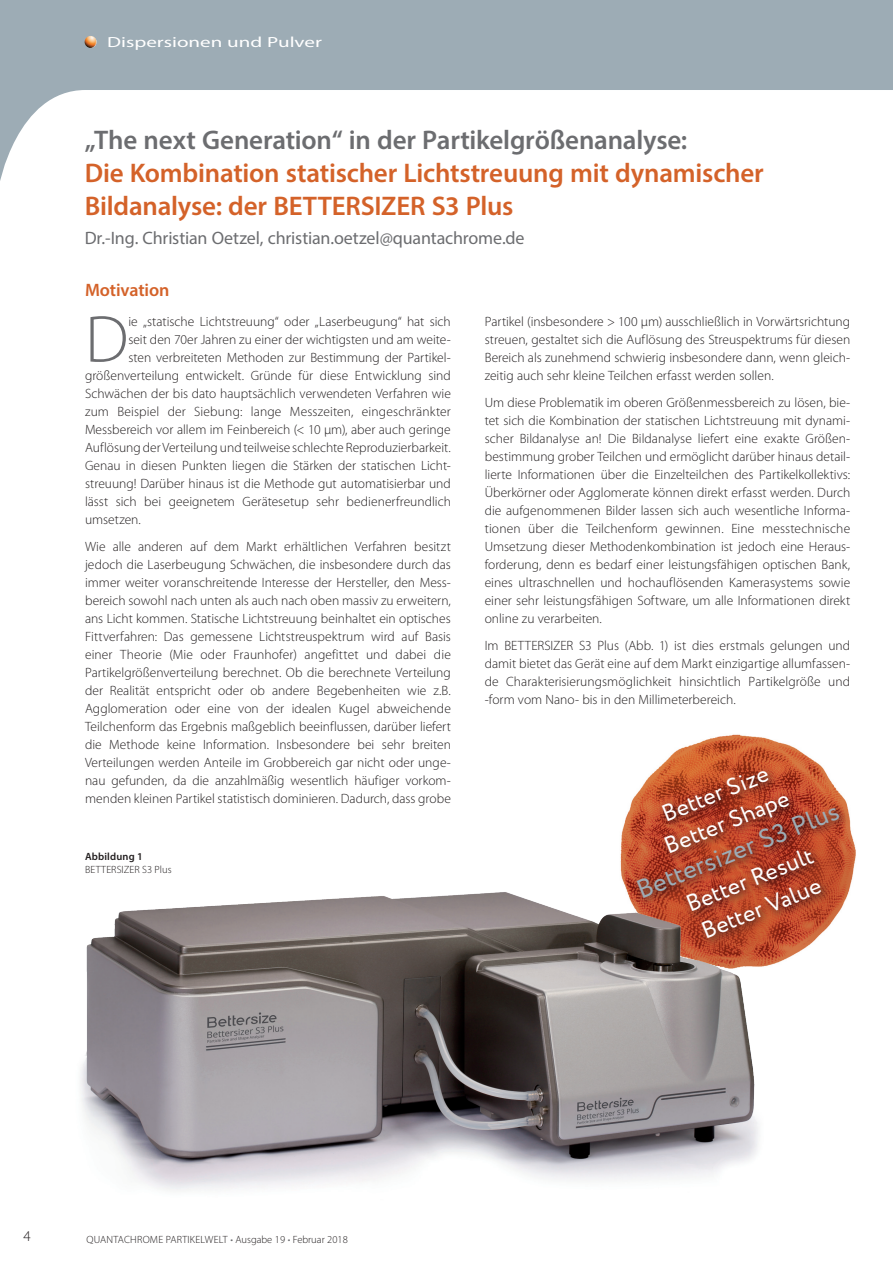
<style>
.page{position:relative;width:893px;height:1263px;background:#fff}
.page>*{position:absolute;margin:0;border:0;box-sizing:border-box;transform-origin:0 0}
.t1{font:300 66.9px "Myriad Pro";color:#6c6d70}
.t2{font:600 27px/33px "Myriad Pro";letter-spacing:-.01em;color:#d46229}
.t3{font:600 27px "Myriad Pro";letter-spacing:-.005em;color:#6c6d70}
.t4{font:26.1px "Circe";color:#9dacb5}
.t5{font:23.55px/30.9px "Circe";color:#fff;text-align:center}
.t6{font:18px "Myriad Pro";letter-spacing:-.01em;color:#6c6d70}
.t7{font:600 18px "Myriad Pro";letter-spacing:-.005em;color:#d46229}
.t8{font:300 15px "Myriad Pro";color:#231f20}
.t9{font:14.7px "Myriad Pro";color:#fff;scale:1.43 1}
.t10{font:300 13.5px/18px "Myriad Pro";letter-spacing:.005em;color:#231f20;text-align:justify}
.t11{font:300 10.5px "Myriad Pro";letter-spacing:.005em;color:#231f20}
.t12{font:600 10.5px "Myriad Pro";letter-spacing:.015em;color:#231f20}
.s1{color:#6c6d70}
</style>
<div class="page">
<svg style="left:0;top:0;width:893px;height:181px;fill:#9dacb5"></svg>
<img style="left:620px;top:734px;width:236px;height:229px">
<div style="left:631px;top:766px;width:218px;height:182px;background:#231f20;opacity:.9"></div>
<img style="left:80px;top:880px;width:697px;height:311px">
<svg style="left:85px;top:36px;width:12px;height:12px"></svg>
<p class="t9" style="left:107px;top:33px;width:152px">Dispersionen und Pulver</p>
<h2 class="t3" style="left:85px;top:122px;width:604px">„The next Generation“ in der Partikelgrößenanalyse:</h2>
<h2 class="t2" style="left:85px;top:155px;width:681px">Die Kombination statischer Lichtstreuung mit dynamischer<br>Bildanalyse: der BETTERSIZER S3 Plus</h2>
<h3 class="t6" style="left:85px;top:227px;width:441px">Dr.-Ing. Christian Oetzel, christian.oetzel@quantachrome.de</h3>
<h3 class="t7" style="left:85px;top:278px;width:86px">Motivation</h3>
<h1 class="t1" style="left:85px;top:299px;width:45px">D</h1>
<p class="t10" style="left:128px;top:312px;width:324px">ie „statische Lichtstreuung“ oder „Laserbeugung“ hat sich</p>
<p class="t10" style="left:128px;top:330px;width:324px">seit den 70er Jahren zu einer der wichtigsten und am weite-</p>
<p class="t10" style="left:128px;top:348px;width:324px">sten verbreiteten Methoden zur Bestimmung der Partikel-</p>
<p class="t10" style="left:85px;top:366px;width:367px">größenverteilung entwickelt. Gründe für diese Entwicklung sind</p>
<p class="t10" style="left:85px;top:384px;width:367px">Schwächen der bis dato hauptsächlich verwendeten Verfahren wie</p>
<p class="t10" style="left:85px;top:402px;width:367px">zum Beispiel der Siebung: lange Messzeiten, eingeschränkter</p>
<p class="t10" style="left:85px;top:420px;width:367px">Messbereich vor allem im Feinbereich (&lt; 10 µm), aber auch geringe</p>
<p class="t10" style="left:85px;top:438px;width:367px">Auflösung der Verteilung und teilweise schlechte Reproduzierbarkeit.</p>
<p class="t10" style="left:85px;top:456px;width:367px">Genau in diesen Punkten liegen die Stärken der statischen Licht-</p>
<p class="t10" style="left:85px;top:474px;width:367px">streuung! Darüber hinaus ist die Methode gut automatisierbar und</p>
<p class="t10" style="left:85px;top:492px;width:367px">lässt sich bei geeignetem Gerätesetup sehr bedienerfreundlich</p>
<p class="t10" style="left:85px;top:510px;width:57px">umsetzen.</p>
<p class="t10" style="left:85px;top:537px;width:367px">Wie alle anderen auf dem Markt erhältlichen Verfahren besitzt jedoch die Laserbeugung Schwächen, die insbesondere durch das immer weiter voranschreitende I nteresse der Hersteller, den Mess&shy;bereich sowohl nach unten als auch nach oben massiv zu erweitern, ans Licht kommen. Statische Lichtstreuung beinhaltet ein optisches Fittverfahren: Das gemessene Lichtstreuspektrum wird auf Basis einer Theorie (Mie oder Fraunhofer) angefittet und dabei die Partikelgrößenverteilung berechnet. Ob die berechnete Verteilung der Realität entspricht oder ob andere Begebenheiten wie z.B.<br>Agglomeration oder eine von der idealen Kugel abweichende Teilchenform das Ergebnis maßgeblich beeinflussen, darüber liefert die Methode keine I nformation. I nsbesondere bei sehr breiten Verteilungen werden Anteile im Grobbereich gar nicht oder unge&shy;nau gefunden, da die anzahlmäßig wesentlich häufiger vorkom&shy;menden kleinen Partikel statistisch dominieren. Dadurch, dass grobe</p>
<p class="t12" style="left:85px;top:850px;width:59px">Abbildung 1</p>
<p class="t11" style="left:85px;top:864px;width:12px">BETTER</p>
<p class="t11" style="left:117px;top:864px;width:11px">SIZER</p>
<p class="t11" style="left:142px;top:864px;width:31px">S3 Plus</p>
<p class="t10" style="left:485px;top:312px;width:367px">Partikel (insbesondere &gt; 100 µm) ausschließlich in Vorwärtsrichtung streuen, gestaltet sich die Auflösung des Streuspektrums für diesen Bereich als zunehmend schwierig insbesondere dann, wenn gleich&shy;zeitig auch sehr kleine Teilchen erfasst werden sollen.</p>
<p class="t10" style="left:485px;top:393px;width:367px">U m diese Problematik im oberen Größenmessbereich zu lösen, bie&shy;tet sich die Kombination der statischen Lichtstreuung mit dynami&shy;scher Bildanalyse an! Die Bildanalyse liefert eine exakte Größen&shy;bestimmung grober Teilchen und ermöglicht darüber hinaus detail&shy;lierte I nformationen über die Einzelteilchen des Partikelkollektivs:<br>Überkörner oder Agglomerate können direkt erfasst werden. Durch die aufgenommenen Bilder lassen sich auch wesentliche I nforma&shy;tionen über die Teilchenform gewinnen. Eine messtechnische Umsetzung dieser Methodenkombination ist jedoch eine Heraus&shy;forderung, denn es bedarf einer leistungsfähigen optischen Bank, eines ultraschnellen und hochauflösenden Kamerasystems sowie einer sehr leistungsfähigen Software, um alle I nformationen direkt online zu verarbeiten.</p>
<p class="t10" style="left:485px;top:636px;width:34px">Im BETTER</p>
<p class="t10" style="left:544px;top:636px;width:13px">SIZER</p>
<p class="t10" style="left:485px;top:636px;width:367px;text-indent:94px">S3 Plus (Abb. 1) ist dies erstmals gelungen und damit bietet das Gerät eine auf dem Markt einzigartige allumfassen&shy;de Charakterisierungsmöglichkeit hinsichtlich Partikelgröße und -form vom Nano- bis in den Millimeterbereich.</p>
<h3 class="t5" style="left:648px;top:805px;width:134px;rotate:-22deg">Better Size<br>Better Shape</h3>
<h3 class="t4" style="left:631px;top:874px;width:218px;rotate:-22deg">Bettersizer S3 Plus</h3>
<h3 class="t5" style="left:682px;top:891px;width:137px;text-align:left;rotate:-22deg">Better Result<br>Better Value</h3>
<p class="t8" style="left:24px;top:1227px;width:9px">4</p>
<p class="t11" style="left:87px;top:1233px;width:263px">Quantachrome PartiKELWELT <span class="s1">•</span> Ausgabe 19 <span class="s1">•</span> Februar 2018</p>
</div>
